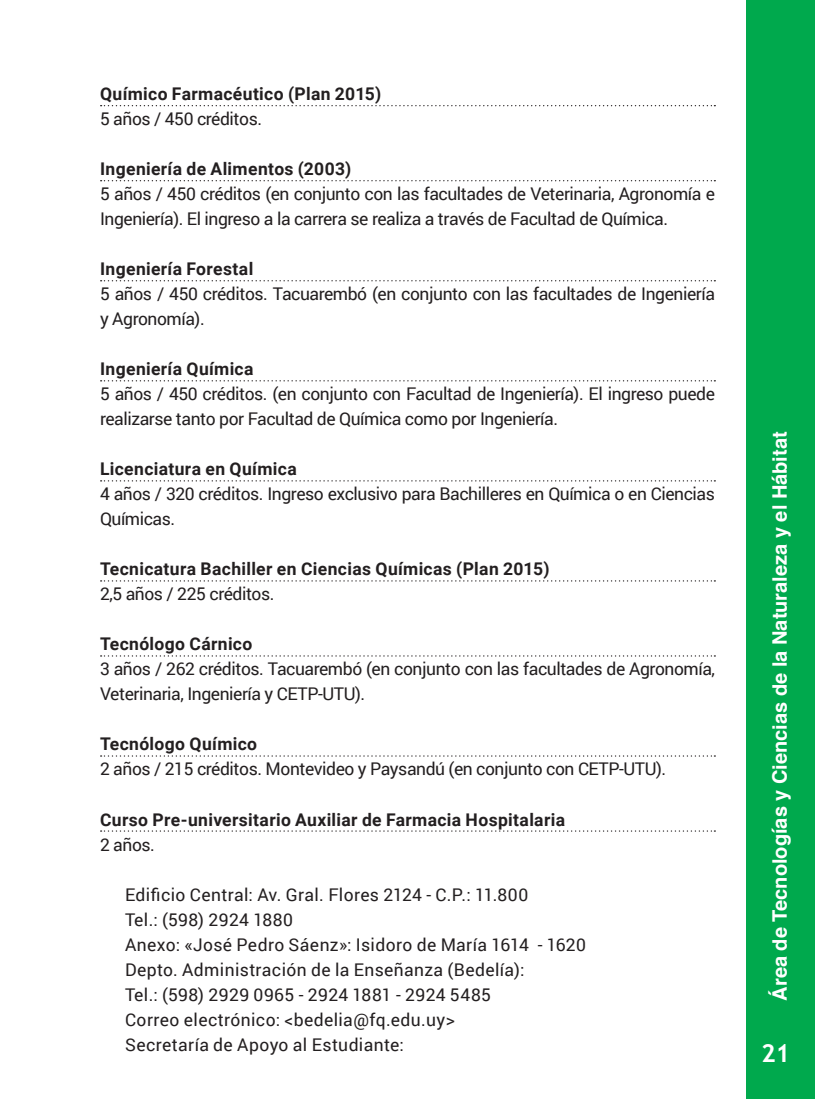
<style>
.page{position:relative;width:815px;height:1099px;background:#fff}
.page>*{position:absolute;margin:0;border:0;box-sizing:border-box;transform-origin:0 0}
.t1{font:700 25px "Trebuchet MS";color:#fff}
.t2{font:700 20px "Helvetica";color:#fff}
.t3{font:17.5px/25px "Roboto";letter-spacing:-.025em;color:#231f20}
.t4{font:17.5px/25px "Roboto";letter-spacing:.02em;color:#231f20}
.t5{font:700 17.5px "Roboto";letter-spacing:.02em;color:#231f20}
</style>
<div class="page">
<div style="left:746px;top:0;width:69px;height:1098px;background:#00a94d"></div>
<svg style="left:101px;top:105px;width:614px;height:1px"></svg>
<svg style="left:101px;top:180px;width:614px;height:1px"></svg>
<svg style="left:101px;top:280px;width:614px;height:1px"></svg>
<svg style="left:101px;top:380px;width:614px;height:1px"></svg>
<svg style="left:101px;top:480px;width:614px;height:1px"></svg>
<svg style="left:101px;top:580px;width:614px;height:1px"></svg>
<svg style="left:101px;top:655px;width:614px;height:1px"></svg>
<svg style="left:101px;top:755px;width:614px;height:1px"></svg>
<svg style="left:101px;top:830px;width:614px;height:1px"></svg>
<p class="t5" style="left:100px;top:82px;width:283px">Químico Farmacéutico (Plan 2015)</p>
<p class="t3" style="left:100px;top:106px;width:164px">5 años / 450 créditos.</p>
<p class="t5" style="left:100px;top:157px;width:253px">Ingeniería de Alimentos (2003)</p>
<p class="t3" style="left:100px;top:181px;width:616px">5 años / 450 créditos (en conjunto con las facultades de Veterinaria, Agronomía e<br>Ingeniería). El ingreso a la carrera se realiza a través de Facultad de Química.</p>
<p class="t5" style="left:100px;top:257px;width:155px">Ingeniería Forestal</p>
<p class="t3" style="left:100px;top:281px;width:616px">5 años / 450 créditos. Tacuarembó (en conjunto con las facultades de Ingeniería y Agronomía).</p>
<p class="t5" style="left:100px;top:357px;width:155px">Ingeniería Química</p>
<p class="t3" style="left:100px;top:381px;width:616px">5 años / 450 créditos. (en conjunto con Facultad de Ingeniería). El ingreso puede realizarse tanto por Facultad de Química como por Ingeniería.</p>
<p class="t5" style="left:100px;top:457px;width:198px">Licenciatura en Química</p>
<p class="t3" style="left:100px;top:481px;width:616px">4 años / 320 créditos. Ingreso exclusivo para Bachilleres en Química o en Ciencias<br>Químicas.</p>
<p class="t5" style="left:100px;top:557px;width:451px">Tecnicatura Bachiller en Ciencias Químicas (Plan 2015)</p>
<p class="t3" style="left:100px;top:581px;width:176px">2,5 años / 225 créditos.</p>
<p class="t5" style="left:100px;top:632px;width:154px">Tecnólogo Cárnico</p>
<p class="t3" style="left:100px;top:656px;width:616px">3 años / 262 créditos. Tacuarembó (en conjunto con las facultades de Agronomía,<br>Veterinaria, Ingeniería y CETP-UTU).</p>
<p class="t5" style="left:100px;top:732px;width:159px">Tecnólogo Químico</p>
<p class="t3" style="left:100px;top:756px;width:568px">2 años / 215 créditos. Montevideo y Paysandú (en conjunto con CETP-UTU).</p>
<p class="t5" style="left:100px;top:807px;width:467px">Curso Pre-universitario Auxiliar de Farmacia Hospitalaria</p>
<p class="t3" style="left:100px;top:831px;width:56px">2 años.</p>
<p class="t4" style="left:125px;top:881px;width:462px">Edificio Central: Av. Gral. Flores 2124 - C.P.: 11.800<br>Tel.: (598) 2924 1880<br>Anexo: «José Pedro Sáenz»: Isidoro de María 1614 - 1620<br>Depto. Administración de la Enseñanza (Bedelía):<br>Tel.: (598) 2929 0965 - 2924 1881 - 2924 5485<br>Correo electrónico: &lt;bedelia@fq.edu.uy&gt;<br>Secretaría de Apoyo al Estudiante:</p>
<p class="t2" style="left:764px;top:1000px;width:570px;rotate:-90deg">Área de Tecnologías y Ciencias de la Naturaleza y el Hábitat</p>
<h1 class="t1" style="left:761px;top:1037px;width:31px">21</h1>
</div>
